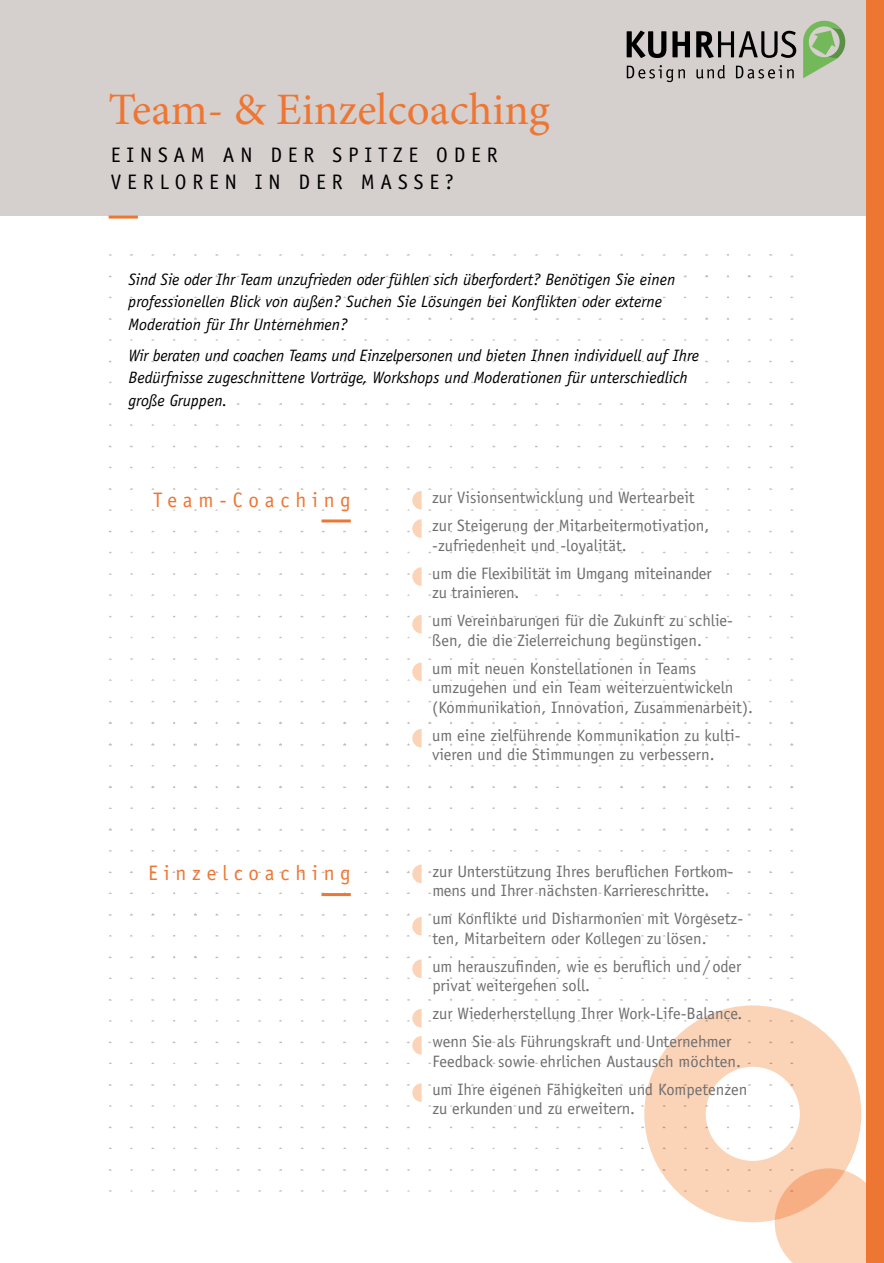
<style>
.page{position:relative;width:884px;height:1263px;background:#fff}
.page>*{position:absolute;margin:0;border:0;box-sizing:border-box;transform-origin:0 0}
.t1{font:45px "Minion Pro";color:#ee7633}
.t2{font:21px/27px "Officina Sans";letter-spacing:.28em;color:#000}
.t3{font:21px "Officina Sans";letter-spacing:.28em;color:#ee7633}
.t4{font:16.5px/28px "Officina Sans";color:#706f6f}
.t5{font:italic 16.5px/22.5px "Officina Sans";color:#000}
</style>
<div class="page">
<img style="left:109px;top:254px;width:685px;height:938px">
<svg style="left:644px;top:1005px;width:217px;height:217px;fill:#fbd3b7"></svg>
<svg style="left:774px;top:1168px;width:92px;height:95px;background:#facdb0"></svg>
<div style="left:0;top:0;width:883px;height:216px;background:#d5cfce"></div>
<hr style="left:109px;top:216px;width:29px;height:3px;background:#ee7633">
<svg style="left:626px;top:65px;width:58px;height:17px"></svg>
<svg style="left:696px;top:65px;width:28px;height:14px"></svg>
<svg style="left:735px;top:65px;width:58px;height:14px"></svg>
<svg style="left:626px;top:31px;width:40px;height:27px"></svg>
<svg style="left:672px;top:31px;width:18px;height:26px"></svg>
<svg style="left:696px;top:31px;width:100px;height:27px"></svg>
<svg style="left:803px;top:20px;width:43px;height:58px"></svg>
<div style="left:866px;top:0;width:17px;height:1263px;background:#ee7633"></div>
<svg style="left:412px;top:864px;width:9px;height:19px"></svg>
<svg style="left:412px;top:917px;width:9px;height:18px"></svg>
<svg style="left:412px;top:959px;width:9px;height:19px"></svg>
<svg style="left:412px;top:1009px;width:9px;height:18px"></svg>
<svg style="left:412px;top:1036px;width:9px;height:19px"></svg>
<svg style="left:412px;top:1083px;width:9px;height:19px"></svg>
<hr style="left:321px;top:893px;width:30px;height:3px;background:#ee7633">
<hr style="left:321px;top:519px;width:30px;height:3px;background:#ee7633">
<svg style="left:412px;top:491px;width:9px;height:19px"></svg>
<svg style="left:412px;top:519px;width:9px;height:19px"></svg>
<svg style="left:412px;top:567px;width:9px;height:19px"></svg>
<svg style="left:412px;top:662px;width:9px;height:19px"></svg>
<svg style="left:412px;top:615px;width:9px;height:18px"></svg>
<svg style="left:412px;top:729px;width:9px;height:18px"></svg>
<h1 class="t1" style="left:109px;top:79px;width:442px">Team- &amp; Einzelcoaching</h1>
<p class="t2" style="left:111px;top:141px;width:388px">EINSAM AN DER SPITZE ODER<br>VERLOREN IN DER MASSE?</p>
<p class="t5" style="left:128px;top:268px;width:548px">Sind Sie oder Ihr Team unzufrieden oder fühlen sich überfordert? Benötigen Sie einen professionellen Blick von außen? Suchen Sie Lösungen bei Konflikten oder externe<br>Moderation für Ihr Unternehmen?</p>
<p class="t5" style="left:128px;top:344px;width:572px">Wir beraten und coachen Teams und Einzelpersonen und bieten Ihnen individuell auf Ihre<br>Bedürfnisse zugeschnittene Vorträge, Workshops und Moderationen für unterschiedlich große Gruppen.</p>
<p class="t3" style="left:153px;top:487px;width:199px">Team-Coaching</p>
<p class="t4" style="left:432px;top:484px;width:278px">zur Visionsentwicklung und Wertearbeit zur Steigerung der Mitarbeitermotivation,</p>
<p class="t4" style="left:432px;top:531px;width:281px">-zufriedenheit und -loyalität.<br>um die Flexibilität im Umgang miteinander</p>
<p class="t4" style="left:432px;top:579px;width:302px">zu trainieren.<br>um Vereinbarungen für die Zukunft zu schlie-</p>
<p class="t4" style="left:432px;top:626px;width:271px">ßen, die die Zielerreichung begünstigen. um mit neuen Konstellationen in Teams</p>
<p class="t4" style="left:432px;top:678px;width:322px;line-height:19.5px">umzugehen und ein Team weiterzuentwickeln (Kommunikation, Innovation, Zusammenarbeit).</p>
<p class="t4" style="left:432px;top:725px;width:310px;line-height:19.5px">um eine zielführende Kommunikation zu kulti&shy;vieren und die Stimmungen zu verbessern.</p>
<p class="t3" style="left:148px;top:861px;width:204px">Einzelcoaching</p>
<p class="t4" style="left:432px;top:862px;width:303px;line-height:19.5px">zur Unterstützung Ihres beruflichen Fortkom&shy;mens und Ihrer nächsten Karriereschritte.</p>
<p class="t4" style="left:432px;top:909px;width:312px;line-height:19.5px">um Konflikte und Disharmonien mit Vorgesetz&shy;ten, Mitarbeitern oder Kollegen zu lösen.</p>
<p class="t4" style="left:432px;top:957px;width:310px;line-height:19.5px">um herauszufinden, wie es beruflich und/ oder privat weitergehen soll.</p>
<p class="t4" style="left:432px;top:1000px;width:311px">zur Wiederherstellung Ihrer Work-Life-Balance. wenn Sie als Führungskraft und Unternehmer</p>
<p class="t4" style="left:432px;top:1047px;width:316px">Feedback sowie ehrlichen Austausch möchten. um Ihre eigenen Fähigkeiten und Kompetenzen</p>
<p class="t4" style="left:432px;top:1095px;width:204px">zu erkunden und zu erweitern.</p>
</div>
